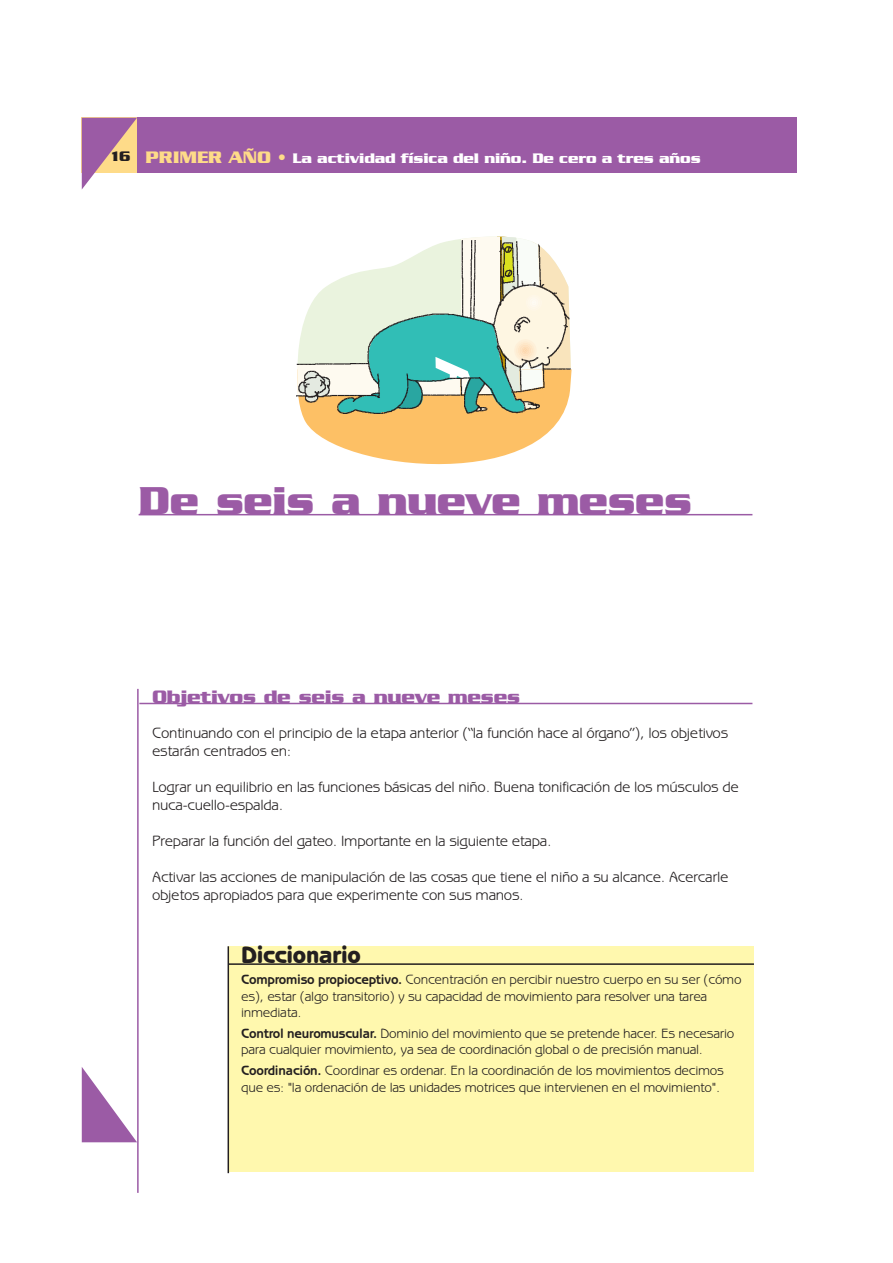
<style>
.page{position:relative;width:893px;height:1263px;background:#fff}
.page>*{position:absolute;margin:0;border:0;box-sizing:border-box;transform-origin:0 0}
.t1{font:700 42px "Serpentine";letter-spacing:-.015em;color:#9b5ba5}
.t2{font:800 24px "Benguiat Gothic";letter-spacing:-.015em;color:#231f20}
.t3{font:700 19.5px "Serpentine";letter-spacing:-.015em;color:#9b5ba5}
.t4{font:15px/18px "Benguiat Gothic";letter-spacing:-.02em;color:#231f20}
.t5{font:700 15px "Serpentine";letter-spacing:-.01em;color:#fff}
.t6{font:13.5px/16.5px "Benguiat Gothic";letter-spacing:-.02em;color:#231f20}
.s1{color:#231f20}
.s2{font-size:18px;color:#fedb89}
.s3{font-weight:700}
</style>
<div class="page">
<div style="left:82px;top:118px;width:714px;height:55px;background:#9b5ba5"></div>
<svg style="left:82px;top:118px;width:55px;height:71px"></svg>
<svg style="left:82px;top:1067px;width:55px;height:75px"></svg>
<hr style="left:139px;top:514px;width:613px;height:1px;background:#9b5ba5">
<hr style="left:139px;top:703px;width:613px;height:1px;background:#9b5ba5">
<hr style="left:137px;top:689px;width:2px;height:504px;background:#9b5ba5">
<svg style="left:296px;top:236px;width:275px;height:229px"></svg>
<img style="left:297px;top:241px;width:273px;height:173px">
<div style="left:228px;top:946px;width:526px;height:226px;background:#fff8ae"></div>
<hr style="left:228px;top:963px;width:526px;height:2px;background:#231f20">
<hr style="left:227px;top:946px;width:2px;height:227px;background:#231f20">
<p class="t5" style="left:112px;top:154px;width:590px"><span class="s1">16</span> <span class="s2">PRIMER AÑO •</span> La actividad física del niño. De cero a tres años</p>
<h1 class="t1" style="left:139px;top:487px;width:555px">De seis a nueve meses</h1>
<h3 class="t3" style="left:152px;top:690px;width:369px">Objetivos de seis a nueve meses</h3>
<p class="t4" style="left:152px;top:725px;width:577px">Continuando con el principio de la etapa anterior (“la función hace al órgano”), los objetivos estarán centrados en:</p>
<p class="t4" style="left:152px;top:779px;width:588px">Lograr un equilibrio en las funciones básicas del niño. Buena tonificación de los músculos de nuca-cuello-espalda.</p>
<p class="t4" style="left:152px;top:833px;width:401px">Preparar la función del gateo. Importante en la siguiente etapa.</p>
<p class="t4" style="left:152px;top:869px;width:578px">Activar las acciones de manipulación de las cosas que tiene el niño a su alcance. Acercarle objetos apropiados para que experimente con sus manos.</p>
<h2 class="t2" style="left:241px;top:946px;width:121px">Diccionario</h2>
<p class="t6" style="left:241px;top:972px;width:502px"><span class="s3">Compromiso propioceptivo.</span> Concentración en percibir nuestro cuerpo en su ser (cómo es), estar (algo transitorio) y su capacidad de movimiento para resolver una tarea inmediata.</p>
<p class="t6" style="left:241px;top:1026px;width:494px"><span class="s3">Control neuromuscular.</span> Dominio del movimiento que se pretende hacer. Es necesario para cualquier movimiento, ya sea de coordinación global o de precisión manual.</p>
<p class="t6" style="left:241px;top:1063px;width:484px"><span class="s3">Coordinación.</span> Coordinar es ordenar. En la coordinación de los movimientos decimos que es: "la ordenación de las unidades motrices que intervienen en el movimiento".</p>
</div>
